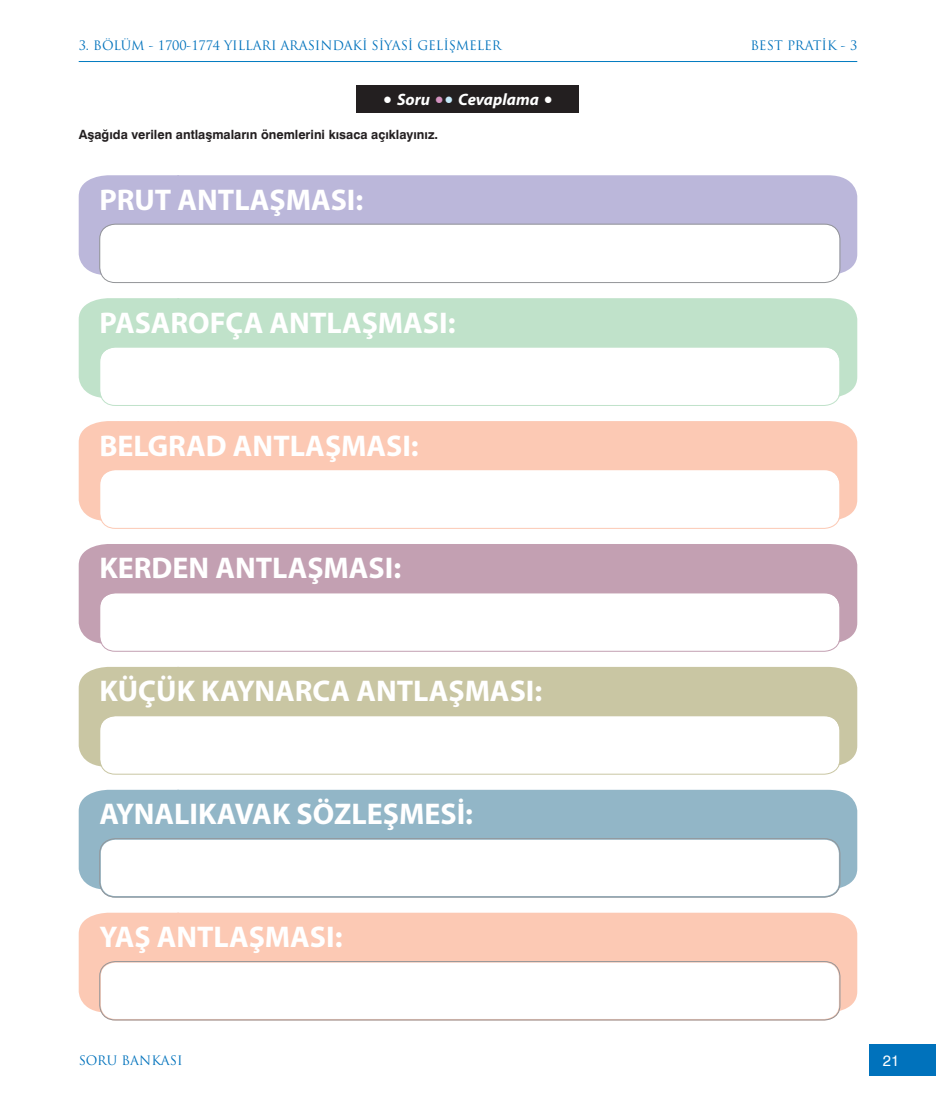
<style>
.page{position:relative;width:936px;height:1106px;background:#fff}
.page>*{position:absolute;margin:0;border:0;box-sizing:border-box;transform-origin:0 0}
.t1{font:700 30px "Myriad Pro";color:#fff}
.t2{font:italic 700 16.5px "Myriad Pro";color:#fff}
.t3{font:15px "Swis 721 BT Roman";color:#fff}
.t4{font:12.75px "Trajan Pro";letter-spacing:-.01em;color:#0072bc}
.İç_yazı{font:12.75px "Swis 721 BT Bold";color:#231f20}
.s1{color:#d392bf}
.s2{color:#c6eafa}
</style>
<div class="page">
<hr style="left:79px;top:61px;width:778px;height:1px;background:#007ac0">
<div style="left:869px;top:1044px;width:66px;height:32px;background:#0072bc"></div>
<div style="left:179px;top:175px;width:678px;height:100px;background:#bbb7da"></div>
<svg style="left:79px;top:175px;width:100px;height:100px;background:#bdb9db"></svg>
<div style="left:100px;top:224px;width:739px;height:58px;background:#fff;border-radius:15px"></div>
<div style="left:99px;top:224px;width:741px;height:59px;border:1px solid #939598;border-radius:15px"></div>
<div style="left:179px;top:421px;width:678px;height:100px;background:#fcc9b4"></div>
<div style="left:79px;top:421px;width:100px;height:100px;background:#fcc9b4"></div>
<div style="left:100px;top:470px;width:739px;height:58px;background:#fff;border-radius:15px"></div>
<div style="left:99px;top:468px;width:741px;height:61px;border:1px solid #fcc9b4;border-radius:16px"></div>
<div style="left:179px;top:667px;width:678px;height:100px;background:#c9c6a3"></div>
<div style="left:79px;top:667px;width:100px;height:100px;background:#c9c6a3"></div>
<div style="left:100px;top:716px;width:739px;height:58px;background:#fff;border-radius:15px"></div>
<div style="left:99px;top:715px;width:741px;height:59px;border:1px solid #c9c6a3;border-radius:15px"></div>
<div style="left:179px;top:298px;width:678px;height:100px;background:#c0e2ca"></div>
<div style="left:79px;top:298px;width:100px;height:100px;background:#c0e2ca"></div>
<div style="left:100px;top:347px;width:739px;height:58px;background:#fff;border-radius:15px"></div>
<div style="left:99px;top:347px;width:741px;height:59px;border:1px solid #c0e2ca;border-radius:15px"></div>
<div style="left:179px;top:544px;width:678px;height:100px;background:#c3a0b2"></div>
<div style="left:79px;top:544px;width:100px;height:100px;background:#c3a0b2"></div>
<div style="left:100px;top:593px;width:739px;height:58px;background:#fff;border-radius:15px"></div>
<div style="left:99px;top:592px;width:741px;height:59px;border:1px solid #c3a0b2;border-radius:15px"></div>
<div style="left:179px;top:789px;width:678px;height:100px;background:#92b6c7"></div>
<div style="left:79px;top:789px;width:100px;height:100px;background:#92b6c7"></div>
<div style="left:100px;top:839px;width:739px;height:57px;background:#fff;border-radius:15px"></div>
<div style="left:99px;top:838px;width:741px;height:59px;border:2px solid #92b6c7;border-radius:15px"></div>
<div style="left:99px;top:838px;width:741px;height:59px;border:1px solid #939598;border-radius:15px"></div>
<div style="left:179px;top:912px;width:678px;height:100px;background:#fcc9b4"></div>
<div style="left:79px;top:912px;width:100px;height:100px;background:#fcc9b4"></div>
<div style="left:100px;top:961px;width:739px;height:58px;background:#fff;border-radius:15px"></div>
<div style="left:99px;top:961px;width:741px;height:59px;border:2px solid #fcc9b4;border-radius:15px"></div>
<div style="left:99px;top:961px;width:741px;height:59px;border:1px solid #939598;border-radius:15px"></div>
<div style="left:356px;top:85px;width:223px;height:27px;background:#231f20"></div>
<p class="t4" style="left:79px;top:38px;width:424px">3. BÖLÜM - 1700-1774 YILLARI ARASINDAKİ SİYASİ GELİŞMELER</p>
<p class="t4" style="left:750px;top:38px;width:108px">BEST PRATİK - 3</p>
<p class="t2" style="left:383px;top:88px;width:170px">• Soru <span class="s1">•</span><span class="s2">•</span> Cevaplama •</p>
<p class="t2" style="left:438px;top:88px;width:61px">• Soru •</p>
<p class="İç_yazı" style="left:79px;top:126px;width:361px">Aşağıda verilen antlaşmaların önemlerini kısaca açıklayınız.</p>
<p class="t1" style="left:99px;top:180px;width:265px">PRUT ANTLAŞMASI:</p>
<p class="t1" style="left:99px;top:303px;width:357px">PASAROFÇA ANTLAŞMASI:</p>
<p class="t1" style="left:99px;top:426px;width:321px">BELGRAD ANTLAŞMASI:</p>
<p class="t1" style="left:99px;top:549px;width:303px">KERDEN ANTLAŞMASI:</p>
<p class="t1" style="left:99px;top:671px;width:444px">KÜÇÜK KAYNARCA ANTLAŞMASI:</p>
<p class="t1" style="left:99px;top:794px;width:375px">AYNALIKAVAK SÖZLEŞMESİ:</p>
<p class="t1" style="left:99px;top:917px;width:245px">YAŞ ANTLAŞMASI:</p>
<p class="t4" style="left:79px;top:1052px;width:106px">SORU BANKASI</p>
<p class="t3" style="left:882px;top:1051px;width:18px">21</p>
</div>
